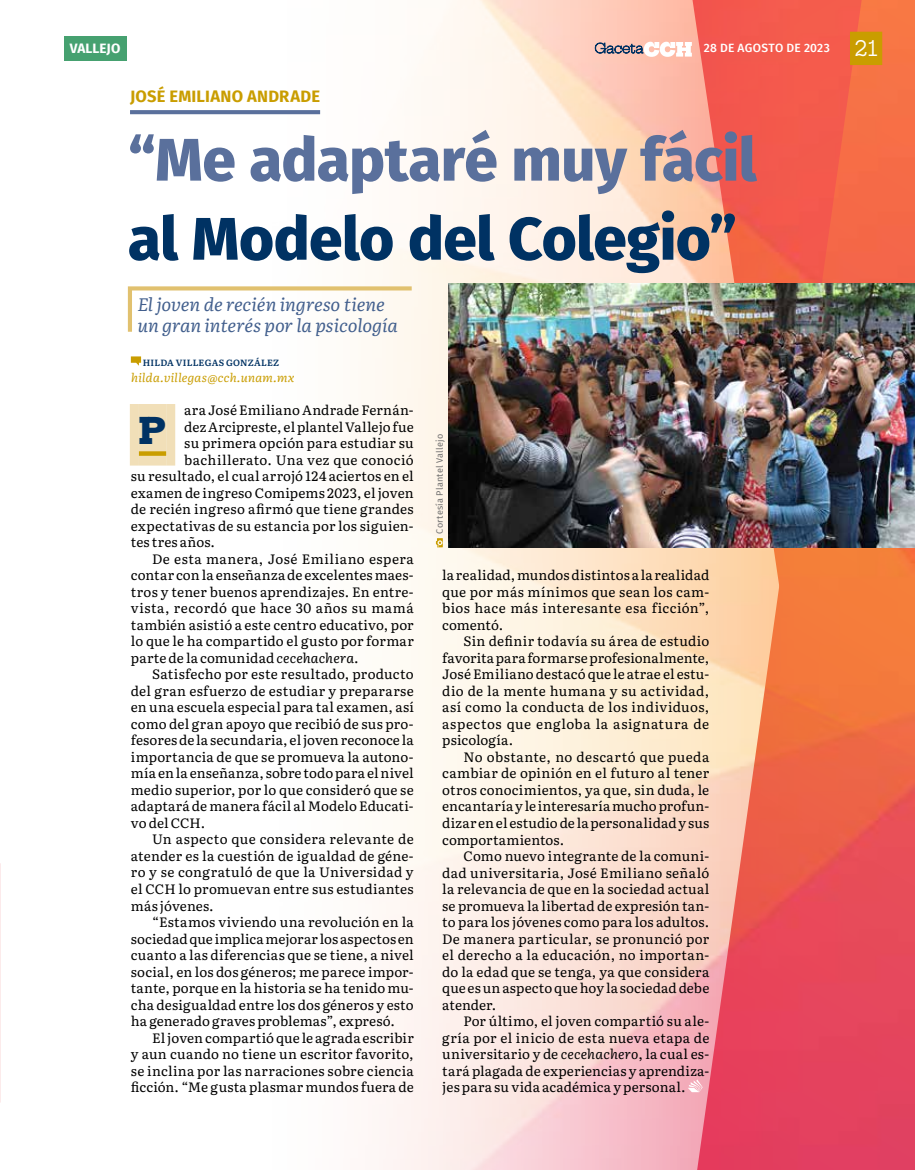
<style>
.page{position:relative;width:915px;height:1170px;background:#fff}
.page>*{position:absolute;margin:0;border:0;box-sizing:border-box;transform-origin:0 0}
.t1{font:800 60px "Fira Sans";letter-spacing:-.01em;color:#5a709c}
.t2{font:800 60px "Fira Sans";letter-spacing:-.01em;color:#003263}
.t3{font:800 35.4px "Hepta Slab";color:#003263}
.t4{font:italic 18px/20.7px "Literata 18 pt";color:#425f8d}
.t5{font:700 16.5px "Fira Sans";letter-spacing:.015em;color:#c99d00}
.t6{font:13.5px/16.5px "Literata 18 pt";letter-spacing:.015em;color:#000;text-align:justify}
.t7{font:13.5px "Literata 18 pt";letter-spacing:.035em;color:#000}
.t8{font:13.5px "Literata 18 pt";letter-spacing:.04em;color:#000}
.t9{font:700 13.5px "Fira Sans";letter-spacing:.005em;color:#fff}
.t10{font:italic 12px "Literata 18 pt";color:#c99d00}
.t11{font:500 12px "Fira Sans";letter-spacing:.02em;color:#fff}
.t12{font:9px "Fira Sans";letter-spacing:.025em;color:#706f6f}
.t13{font:600 9px "Literata 18 pt";letter-spacing:.02em;color:#003263}
.s1{font-family:"Hepta Slab";font-weight:400;font-size:21px}
.s2{font-style:italic}
</style>
<div class="page">
<img style="left:64px;top:0;width:850px;height:1169px">
<div style="left:130px;top:404px;width:9px;height:61px;background:#f1dfb8"></div>
<div style="left:139px;top:404px;width:27px;height:61px;background:#f1dfb8"></div>
<div style="left:166px;top:404px;width:9px;height:61px;background:#f1dfb8"></div>
<svg style="left:131px;top:356px;width:10px;height:10px"></svg>
<div style="left:139px;top:451px;width:27px;height:5px;background:#c99d00"></div>
<hr style="left:0;top:863px;width:1px;height:239px;background:#fcebeb">
<svg style="left:130px;top:110px;width:190px;height:4px"></svg>
<svg style="left:126px;top:284px;width:289px;height:52px"></svg>
<svg style="left:687px;top:1079px;width:15px;height:13px"></svg>
<img style="left:449px;top:283px;width:465px;height:264px">
<svg style="left:436px;top:538px;width:6px;height:9px"></svg>
<div style="left:849px;top:32px;width:32px;height:33px;background:#c99d00"></div>
<div style="left:64px;top:36px;width:62px;height:24px;background:#46a170"></div>
<svg style="left:594px;top:34px;width:97px;height:23px"></svg>
<p class="t9" style="left:70px;top:37px;width:52px">VALLEJO</p>
<p class="t11" style="left:703px;top:39px;width:175px">28 DE AGOSTO DE 2023 <span class="s1">21</span></p>
<p class="t5" style="left:130px;top:82px;width:191px">JOSÉ EMILIANO ANDRADE</p>
<h1 class="t1" style="left:128px;top:107px;width:630px">“Me adaptaré muy fácil</h1>
<h1 class="t2" style="left:128px;top:186px;width:610px">al Modelo del Colegio”</h1>
<h3 class="t4" style="left:137px;top:293px;width:264px">El joven de recién ingreso tiene un gran interés por la psicología</h3>
<p class="t13" style="left:143px;top:355px;width:138px">HILDA VILLEGAS GONZÁLEZ</p>
<p class="t10" style="left:131px;top:368px;width:166px">hilda.villegas@cch.unam.mx</p>
<h2 class="t3" style="left:139px;top:401px;width:29px">P</h2>
<p class="t6" style="left:184px;top:401px;width:231px">ara José Emiliano Andrade Fernán-</p>
<p class="t6" style="left:184px;top:417px;width:231px">dez Arcipreste, el plantel Vallejo fue</p>
<p class="t6" style="left:184px;top:434px;width:231px">su primera opción para estudiar su</p>
<p class="t6" style="left:184px;top:450px;width:231px">bachillerato. Una vez que conoció</p>
<p class="t6" style="left:131px;top:467px;width:284px">su resultado, el cual arrojó 124 aciertos en el</p>
<p class="t6" style="left:131px;top:483px;width:284px">examen de ingreso Comipems 2023, el joven</p>
<p class="t6" style="left:131px;top:500px;width:284px">de recién ingreso afirmó que tiene grandes</p>
<p class="t6" style="left:131px;top:516px;width:284px">expectativas de su estancia por los siguien-</p>
<p class="t6" style="left:131px;top:533px;width:86px">tes tres años.</p>
<p class="t8" style="left:152px;top:548px;width:263px">De esta manera, José Emiliano espera</p>
<p class="t6" style="left:131px;top:566px;width:284px">contar con la enseñanza de excelentes maes-</p>
<p class="t6" style="left:131px;top:582px;width:284px">tros y tener buenos aprendizajes. En entre-</p>
<p class="t7" style="left:131px;top:598px;width:284px">vista, recordó que hace 30 años su mamá</p>
<p class="t6" style="left:131px;top:615px;width:284px">también asistió a este centro educativo, por</p>
<p class="t6" style="left:131px;top:632px;width:284px">lo que le ha compartido el gusto por formar</p>
<p class="t6" style="left:131px;top:648px;width:229px">parte de la comunidad <span class="s2">cecehachera</span>.</p>
<p class="t6" style="left:152px;top:665px;width:263px">Satisfecho por este resultado, producto</p>
<p class="t6" style="left:131px;top:681px;width:284px">del gran esfuerzo de estudiar y prepararse</p>
<p class="t6" style="left:131px;top:698px;width:284px">en una escuela especial para tal examen, así</p>
<p class="t6" style="left:131px;top:714px;width:284px">como del gran apoyo que recibió de sus pro-</p>
<p class="t6" style="left:131px;top:731px;width:284px">fesores de la secundaria, el joven reconoce la</p>
<p class="t6" style="left:131px;top:747px;width:284px">importancia de que se promueva la autono-</p>
<p class="t6" style="left:131px;top:764px;width:284px">mía en la enseñanza, sobre todo para el nivel</p>
<p class="t6" style="left:131px;top:780px;width:284px">medio superior, por lo que consideró que se</p>
<p class="t6" style="left:131px;top:797px;width:284px">adaptará de manera fácil al Modelo Educati-</p>
<p class="t6" style="left:131px;top:813px;width:76px">vo del CCH.</p>
<p class="t6" style="left:152px;top:830px;width:263px">Un aspecto que considera relevante de</p>
<p class="t6" style="left:131px;top:846px;width:284px">atender es la cuestión de igualdad de géne-</p>
<p class="t6" style="left:131px;top:863px;width:284px">ro y se congratuló de que la Universidad y</p>
<p class="t6" style="left:131px;top:879px;width:284px">el CCH lo promuevan entre sus estudiantes</p>
<p class="t6" style="left:131px;top:896px;width:84px">más jóvenes.</p>
<p class="t6" style="left:152px;top:912px;width:263px">“Estamos viviendo una revolución en la</p>
<p class="t6" style="left:131px;top:929px;width:284px">sociedad que implica mejorar los aspectos en</p>
<p class="t6" style="left:131px;top:945px;width:284px">cuanto a las diferencias que se tiene, a nivel</p>
<p class="t6" style="left:131px;top:962px;width:284px">social, en los dos géneros; me parece impor-</p>
<p class="t6" style="left:131px;top:978px;width:284px">tante, porque en la historia se ha tenido mu-</p>
<p class="t6" style="left:131px;top:995px;width:284px">cha desigualdad entre los dos géneros y esto</p>
<p class="t6" style="left:131px;top:1011px;width:265px">ha generado graves problemas”, expresó.</p>
<p class="t6" style="left:152px;top:1028px;width:263px">El joven compartió que le agrada escribir</p>
<p class="t6" style="left:131px;top:1044px;width:284px">y aun cuando no tiene un escritor favorito,</p>
<p class="t6" style="left:131px;top:1061px;width:284px">se inclina por las narraciones sobre ciencia</p>
<p class="t6" style="left:131px;top:1077px;width:284px">ficción. “Me gusta plasmar mundos fuera de</p>
<p class="t12" style="left:432px;top:533px;width:101px;rotate:-90deg">Cortesía Plantel Vallejo</p>
<p class="t6" style="left:442px;top:566px;width:268px">la realidad, mundos distintos a la realidad que por más mínimos que sean los cam&shy;bios hace más interesante esa ficción”, comentó.</p>
<p class="t6" style="left:442px;top:632px;width:268px;text-indent:21px">Sin definir todavía su área de estudio favorita para formarse profesionalmente, José Emiliano destacó que le atrae el estu&shy;dio de la mente humana y su actividad, así como la conducta de los individuos, aspectos que engloba la asignatura de psicología.</p>
<p class="t6" style="left:442px;top:747px;width:268px;text-indent:21px">No obstante, no descartó que pueda cambiar de opinión en el futuro al tener otros conocimientos, ya que, sin duda, le encantaría y le interesaría mucho profun&shy;dizar en el estudio de la personalidad y sus comportamientos.</p>
<p class="t6" style="left:442px;top:846px;width:268px;text-indent:21px">Como nuevo integrante de la comuni&shy;dad universitaria, José Emiliano señaló la relevancia de que en la sociedad actual se promueva la libertad de expresión tan&shy;to para los jóvenes como para los adultos.<br>De manera particular, se pronunció por el derecho a la educación, no importan&shy;do la edad que se tenga, ya que considera que es un aspecto que hoy la sociedad debe atender.</p>
<p class="t6" style="left:442px;top:1011px;width:268px;text-indent:21px">Por último, el joven compartió su ale&shy;gría por el inicio de esta nueva etapa de universitario y de <span class="s2">cecehachero</span>, la cual es&shy;tará plagada de experiencias y aprendiza&shy;jes para su vida académica y personal.</p>
</div>
